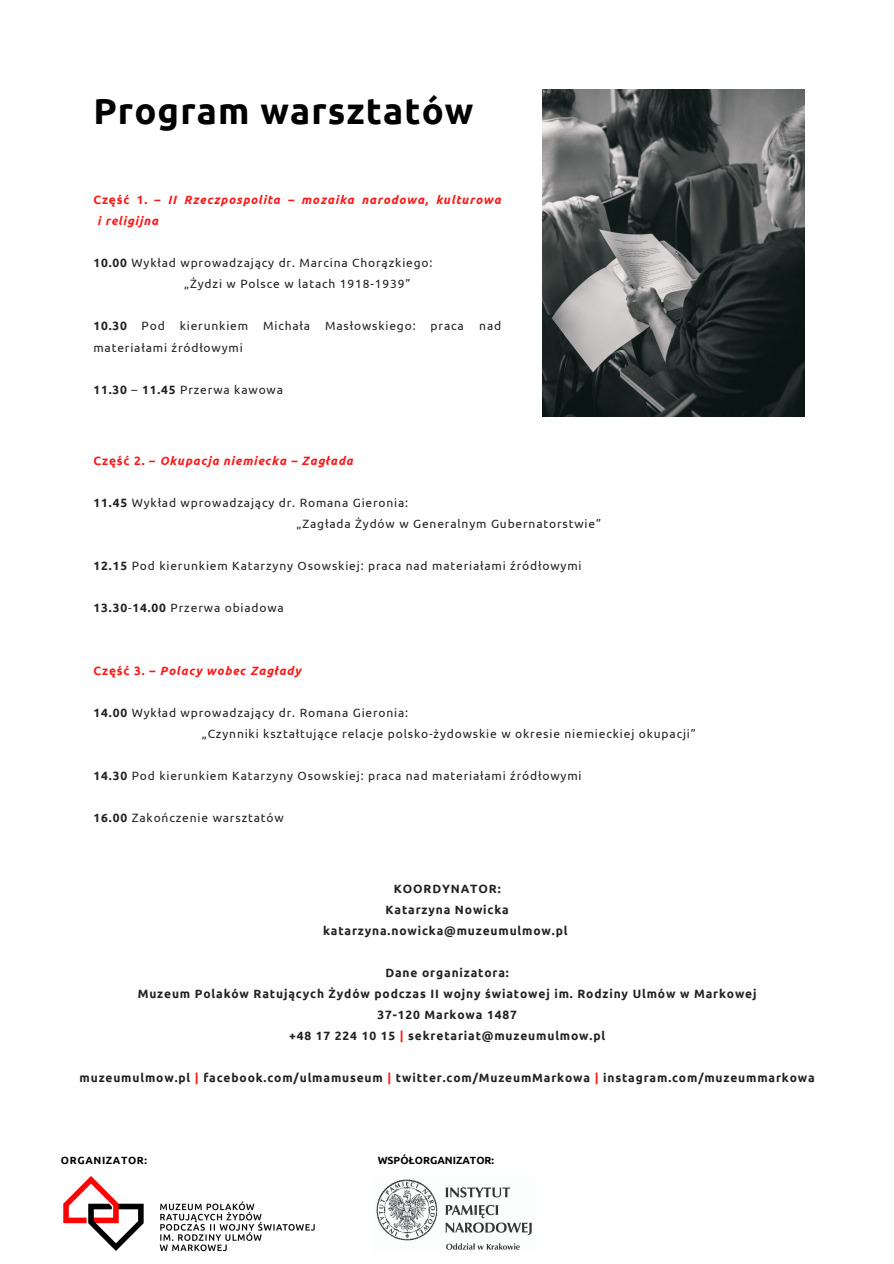
<style>
.page{position:relative;width:894px;height:1264px;background:#fff}
.page>*{position:absolute;margin:0;border:0;box-sizing:border-box;transform-origin:0 0}
.t1{font:700 36.45px "Ubuntu";letter-spacing:.03em;color:#000}
.t2{font:12px "Ubuntu";letter-spacing:.07em;color:#222}
.t3{font:700 12px "Ubuntu";letter-spacing:.07em;color:#222}
.t4{font:italic 700 12px/21px "Ubuntu";letter-spacing:.07em;color:#ff1616}
.t5{font:700 10.5px "Ubuntu";color:#000}
.t6{font:700 10.5px "Ubuntu";letter-spacing:.06em;color:#000}
.s1{font-style:normal}
.s2{font-weight:700}
.s3{color:#ff1616}
</style>
<div class="page">
<img style="left:542px;top:89px;width:262px;height:327px">
<img style="left:63px;top:1176px;width:252px;height:76px">
<img style="left:376px;top:1179px;width:156px;height:71px">
<p class="t1" style="left:93px;top:90px;width:381px">Program warsztatów</p>
<p class="t4" style="left:97px;top:189px;width:405px;text-indent:-4px"><span class="s1">Część 1. –</span> II Rzeczpospolita – mozaika narodowa, kulturowa i religijna</p>
<p class="t2" style="left:93px;top:256px;width:340px"><span class="s2">10.00</span> Wykład wprowadzający dr. Marcina Chorązkiego:</p>
<p class="t2" style="left:184px;top:277px;width:227px">„Żydzi w Polsce w latach 1918-1939”</p>
<p class="t2" style="left:93px;top:319px;width:372px"><span class="s2">10.30</span> Pod kierunkiem Michała Masłowskiego: praca</p>
<p class="t2" style="left:479px;top:319px;width:23px">nad</p>
<p class="t2" style="left:93px;top:340px;width:151px">materiałami źródłowymi</p>
<p class="t2" style="left:93px;top:382px;width:191px"><span class="s2">11.30</span> – <span class="s2">11.45</span> Przerwa kawowa</p>
<p class="t4" style="left:93px;top:450px;width:261px"><span class="s1">Część 2. –</span> Okupacja niemiecka – Zagłada</p>
<p class="t2" style="left:93px;top:495px;width:316px"><span class="s2">11.45</span> Wykład wprowadzający dr. Romana Gieronia:</p>
<p class="t2" style="left:296px;top:516px;width:306px">„Zagłada Żydów w Generalnym Gubernatorstwie”</p>
<p class="t2" style="left:93px;top:558px;width:489px"><span class="s2">12.15</span> Pod kierunkiem Katarzyny Osowskiej: praca nad materiałami źródłowymi</p>
<p class="t2" style="left:93px;top:600px;width:192px"><span class="s2">13.30</span>-<span class="s2">14.00</span> Przerwa obiadowa</p>
<p class="t4" style="left:93px;top:660px;width:209px"><span class="s1">Część 3. –</span> Polacy wobec Zagłady</p>
<p class="t2" style="left:93px;top:706px;width:316px"><span class="s2">14.00</span> Wykład wprowadzający dr. Romana Gieronia:</p>
<p class="t2" style="left:202px;top:727px;width:495px">„Czynniki kształtujące relacje polsko-żydowskie w okresie niemieckiej okupacji”</p>
<p class="t2" style="left:93px;top:769px;width:489px"><span class="s2">14.30</span> Pod kierunkiem Katarzyny Osowskiej: praca nad materiałami źródłowymi</p>
<p class="t2" style="left:93px;top:811px;width:192px"><span class="s2">16.00</span> Zakończenie warsztatów</p>
<p class="t3" style="left:393px;top:881px;width:108px">KOORDYNATOR:</p>
<p class="t3" style="left:385px;top:902px;width:125px">Katarzyna Nowicka</p>
<p class="t3" style="left:323px;top:923px;width:246px">katarzyna.nowicka@muzeumulmow.pl</p>
<p class="t3" style="left:385px;top:966px;width:125px">Dane organizatora:</p>
<p class="t3" style="left:138px;top:987px;width:620px">Muzeum Polaków Ratujących Żydów podczas II wojny światowej im. Rodziny Ulmów w Markowej</p>
<p class="t3" style="left:377px;top:1008px;width:141px">37-120 Markowa 1487</p>
<p class="t3" style="left:289px;top:1029px;width:317px">+48 17 224 10 15 <span class="s3">|</span> sekretariat@muzeumulmow.pl</p>
<p class="t3" style="left:79px;top:1071px;width:736px">muzeumulmow.pl <span class="s3">|</span> facebook.com/ulmamuseum <span class="s3">|</span> twitter.com/MuzeumMarkowa <span class="s3">|</span> instagram.com/muzeummarkowa</p>
<p class="t6" style="left:61px;top:1154px;width:88px">ORGANIZATOR:</p>
<p class="t5" style="left:377px;top:1154px;width:118px">WSPÓŁORGANIZATOR:</p>
</div>
